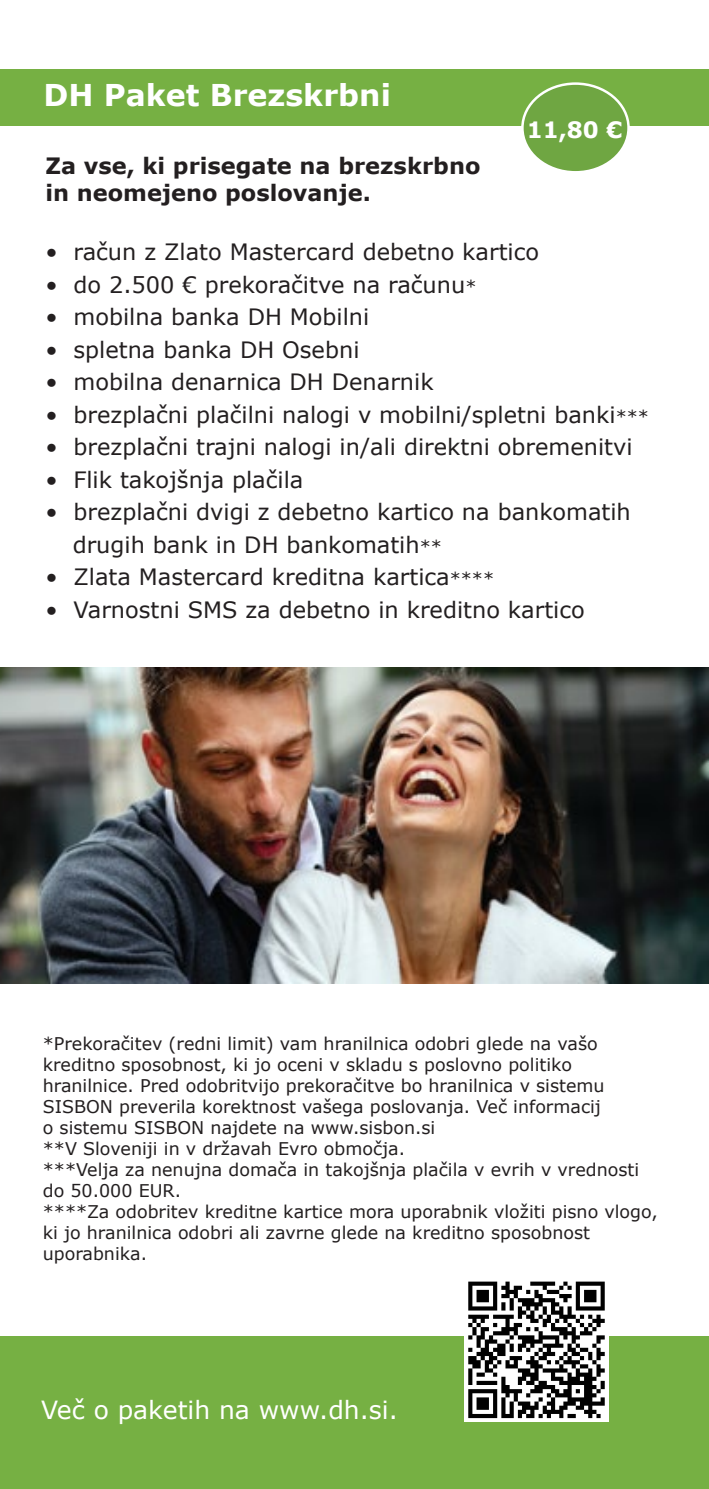
<style>
.page{position:relative;width:709px;height:1489px;background:#fff}
.page>*{position:absolute;margin:0;border:0;box-sizing:border-box;transform-origin:0 0}
.t1{font:700 30px "Verdana";color:#fff}
.t2{font:25px "Verdana";color:#fff}
.t3{font:22.5px/32.5px "Verdana";color:#231f20}
.t4{font:700 22.5px/27px "Verdana";color:#231f20}
.t5{font:700 22.5px "Verdana";color:#fff}
.t6{font:17.5px/21px "Verdana";color:#231f20}
.s1{font-size:17.5px}
</style>
<div class="page">
<div style="left:0;top:1336px;width:709px;height:152px;background:#76b043"></div>
<div style="left:0;top:69px;width:709px;height:56px;background:#76b043"></div>
<div style="left:522px;top:84px;width:106px;height:88px;background:#6fa642;border-radius:50%"></div>
<div style="left:521px;top:82px;width:109px;height:91px;border:2px solid #fff;border-radius:50%"></div>
<img style="left:0;top:667px;width:709px;height:316px">
<div style="left:464px;top:1277px;width:145px;height:144px;background:#fff"></div>
<svg style="left:468px;top:1281px;width:136px;height:136px"></svg>
<h1 class="t1" style="left:43px;top:74px;width:349px">DH Paket Brezskrbni</h1>
<p class="t5" style="left:526px;top:114px;width:97px">11,80 €</p>
<p class="t4" style="left:45px;top:151px;width:436px">Za vse, ki prisegate na brezskrbno in neomejeno poslovanje.</p>
<p class="t3" style="left:45px;top:235px;width:495px">• račun z Zlato Mastercard debetno kartico</p>
<p class="t3" style="left:45px;top:268px;width:432px">• do 2.500 € prekoračitve na računu<span class="s1">*</span></p>
<p class="t3" style="left:45px;top:300px;width:325px">• mobilna banka DH Mobilni</p>
<p class="t3" style="left:45px;top:333px;width:315px">• spletna banka DH Osebni</p>
<p class="t3" style="left:45px;top:365px;width:390px">• mobilna denarnica DH Denarnik</p>
<p class="t3" style="left:45px;top:398px;width:605px">• brezplačni plačilni nalogi v mobilni/spletni banki<span class="s1">***</span></p>
<p class="t3" style="left:45px;top:430px;width:588px">• brezplačni trajni nalogi in/ali direktni obremenitvi</p>
<p class="t3" style="left:45px;top:463px;width:259px">• Flik takojšnja plačila</p>
<p class="t3" style="left:73px;top:495px;width:559px;text-indent:-27px">• brezplačni dvigi z debetno kartico na bankomatih drugih bank in DH bankomatih<span class="s1">**</span></p>
<p class="t3" style="left:45px;top:560px;width:450px">• Zlata Mastercard kreditna kartica<span class="s1">****</span></p>
<p class="t3" style="left:45px;top:593px;width:541px">• Varnostni SMS za debetno in kreditno kartico</p>
<p class="t6" style="left:43px;top:1033px;width:616px">*Prekoračitev (redni limit) vam hranilnica odobri glede na vašo kreditno sposobnost, ki jo oceni v skladu s poslovno politiko hranilnice. Pred odobritvijo prekoračitve bo hranilnica v sistemu SISBON preverila korektnost vašega poslovanja. Več informacij<br>o sistemu SISBON najdete na www.sisbon.si<br>**V Sloveniji in v državah Evro območja.<br>***Velja za nenujna domača in takojšnja plačila v evrih v vrednosti do 50.000 EUR.<br>****Za odobritev kreditne kartice mora uporabnik vložiti pisno vlogo, ki jo hranilnica odobri ali zavrne glede na kreditno sposobnost uporabnika.</p>
<h2 class="t2" style="left:41px;top:1392px;width:358px">Več o paketih na www.dh.si.</h2>
</div>
